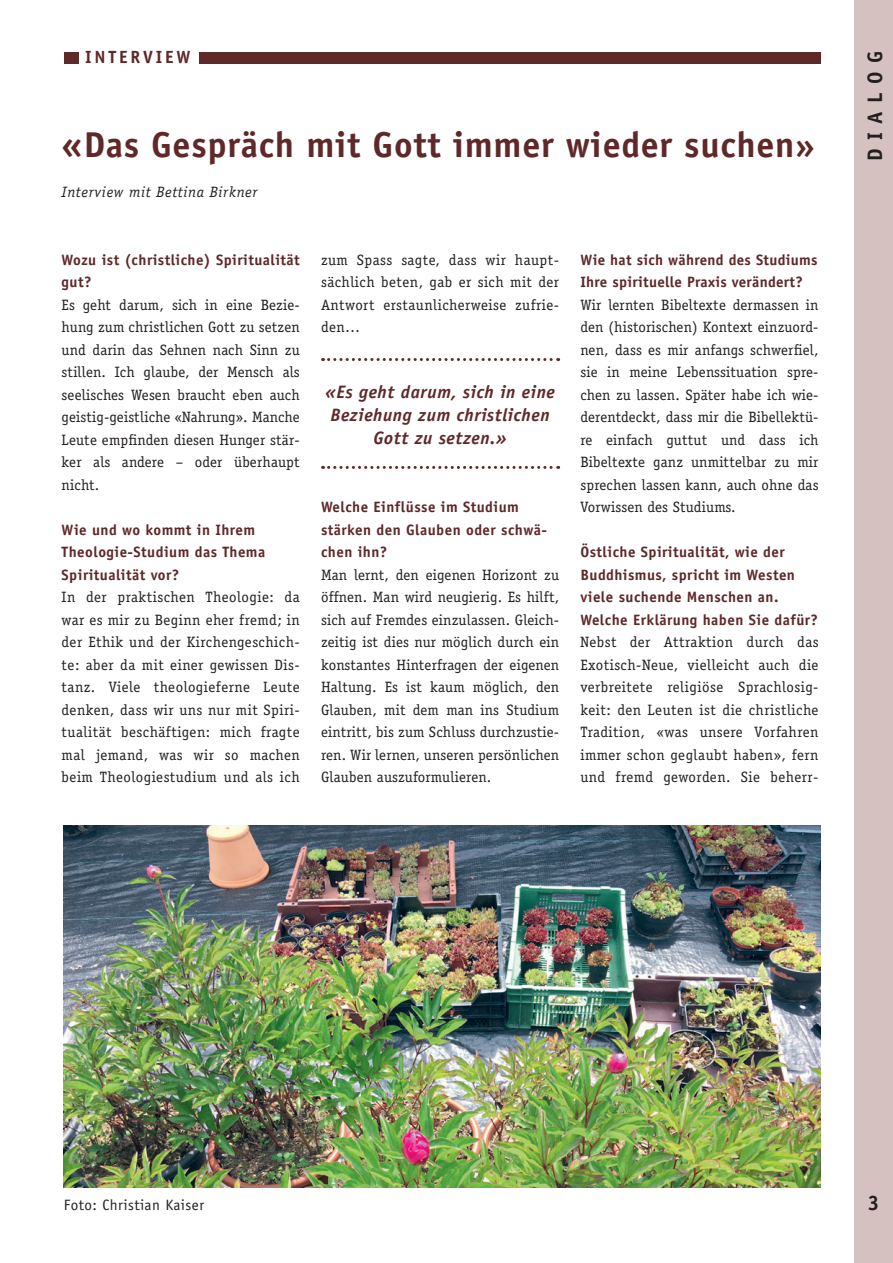
<style>
.page{position:relative;width:893px;height:1263px;background:#fff}
.page>*{position:absolute;margin:0;border:0;box-sizing:border-box;transform-origin:0 0}
.t1{font:700 36px "Officina Sans";letter-spacing:.02em;color:#5f2829}
.t2{font:700 21px "Officina Sans";letter-spacing:.4em;color:#231f20}
.t3{font:italic 700 18px/23.2px "Officina Sans";letter-spacing:.03em;color:#5f2829;text-align:center}
.t4{font:700 17.7px "Officina Sans";letter-spacing:.16em;color:#5f2829}
.t5{font:15px/22.5px "Officina Serif";letter-spacing:.01em;color:#231f20;text-align:justify}
.t6{font:700 15px/22.5px "Officina Sans";letter-spacing:.03em;color:#5f2829}
.t7{font:italic 15px "Officina Serif";letter-spacing:.04em;color:#231f20}
.t8{font:15px "Officina Sans";letter-spacing:.03em;color:#231f20}
.s1{font-size:33px}
</style>
<div class="page">
<div style="left:855px;top:0;width:38px;height:1263px;background:#d5c1bf"></div>
<div style="left:64px;top:52px;width:14px;height:11px;background:#5f2829"></div>
<div style="left:199px;top:52px;width:622px;height:11px;background:#5f2829"></div>
<img style="left:64px;top:826px;width:757px;height:361px">
<svg style="left:323px;top:358px;width:236px;height:3px"></svg>
<svg style="left:323px;top:466px;width:236px;height:3px"></svg>
<p class="t4" style="left:85px;top:46px;width:107px">INTERVIEW</p>
<h1 class="t1" style="left:62px;top:122px;width:755px">«Das Gespräch mit Gott immer wieder suchen<span class="s1">»</span></h1>
<p class="t7" style="left:62px;top:184px;width:197px">Interview mit Bettina Birkner</p>
<p class="t6" style="left:62px;top:248px;width:240px">Wozu ist (christliche) Spiritualität gut?</p>
<p class="t5" style="left:62px;top:293px;width:240px">Es geht darum, sich in eine Bezie&shy;hung zum christlichen Gott zu setzen und darin das Sehnen nach Sinn zu stillen. Ich glaube, der Mensch als seelisches Wesen braucht eben auch geistig-geistliche «Nahrung». Manche Leute empfinden diesen Hunger stär&shy;ker als andere – oder überhaupt nicht.</p>
<p class="t6" style="left:62px;top:518px;width:205px">Wie und wo kommt in Ihrem<br>Theologie-Studium das Thema<br>Spiritualität vor?</p>
<p class="t5" style="left:62px;top:586px;width:240px">In der praktischen Theologie: da war es mir zu Beginn eher fremd; in der Ethik und der Kirchengeschich&shy;te: aber da mit einer gewissen Dis&shy;tanz. Viele theologieferne Leute denken, dass wir uns nur mit Spiri&shy;tualität beschäftigen: mich fragte mal jemand, was wir so machen beim Theologiestudium und als ich</p>
<p class="t5" style="left:321px;top:248px;width:240px">zum Spass sagte, dass wir haupt&shy;sächlich beten, gab er sich mit der Antwort erstaunlicherweise zufrie&shy;den…</p>
<p class="t3" style="left:325px;top:380px;width:231px">«Es geht darum, sich in eine<br>Beziehung zum christlichen<br>Gott zu setzen.»</p>
<p class="t6" style="left:321px;top:496px;width:227px">Welche Einflüsse im Studium stärken den Glauben oder schwä&shy;chen ihn?</p>
<p class="t5" style="left:321px;top:563px;width:240px">Man lernt, den eigenen Horizont zu öffnen. Man wird neugierig. Es hilft, sich auf Fremdes einzulassen. Gleich&shy;zeitig ist dies nur möglich durch ein konstantes Hinterfragen der eigenen Haltung. Es ist kaum möglich, den Glauben, mit dem man ins Studium eintritt, bis zum Schluss durchzustie&shy;ren. Wir lernen, unseren persönlichen Glauben auszuformulieren.</p>
<p class="t6" style="left:580px;top:248px;width:239px">Wie hat sich während des Studiums<br>Ihre spirituelle Praxis verändert?</p>
<p class="t5" style="left:580px;top:293px;width:240px">Wir lernten Bibeltexte dermassen in den (historischen) Kontext einzuord&shy;nen, dass es mir anfangs schwerfiel, sie in meine Lebenssituation spre&shy;chen zu lassen. Später habe ich wie&shy;derentdeckt, dass mir die Bibellektü&shy;re einfach guttut und dass ich Bibeltexte ganz unmittelbar zu mir sprechen lassen kann, auch ohne das Vorwissen des Studiums.</p>
<p class="t6" style="left:580px;top:541px;width:239px">Östliche Spiritualität, wie der<br>Buddhismus, spricht im Westen viele suchende Menschen an.<br>Welche Erklärung haben Sie dafür?</p>
<p class="t5" style="left:580px;top:631px;width:240px">Nebst der Attraktion durch das Exotisch-Neue, vielleicht auch die verbreitete religiöse Sprachlosig&shy;keit: den Leuten ist die christliche Tradition, «was unsere Vorfahren immer schon geglaubt haben», fern und fremd geworden. Sie beherr-</p>
<h2 class="t2" style="left:862px;top:161px;width:111px;rotate:-90deg">DIALOG</h2>
<p class="t8" style="left:64px;top:1196px;width:142px">Foto: Christian Kaiser</p>
<h2 class="t2" style="left:868px;top:1190px;width:13px">3</h2>
</div>
